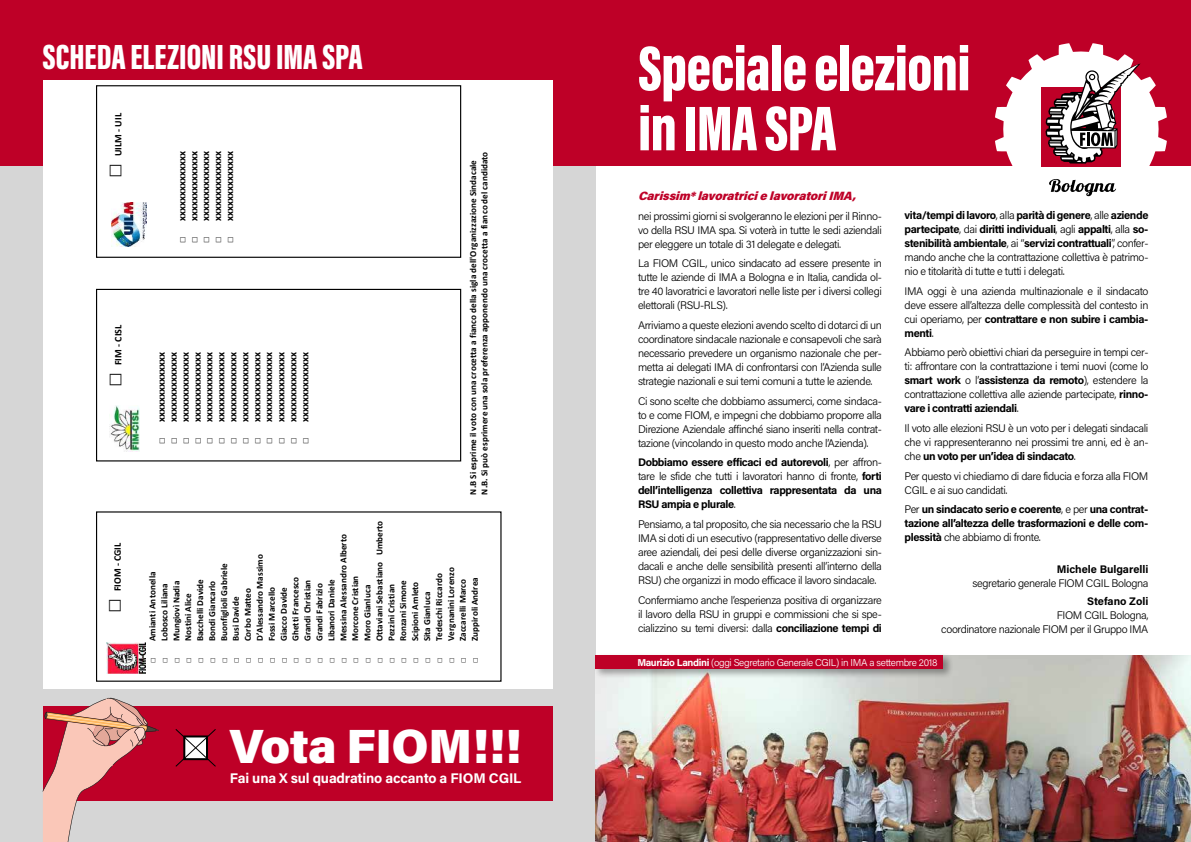
<style>
.page{position:relative;width:1191px;height:842px;background:#fff}
.page>*{position:absolute;margin:0;border:0;box-sizing:border-box;transform-origin:0 0}
.t1{font:900 65px/60px "Acumin Pro Extra Cond";letter-spacing:-.01em;color:#fff}
.t2{font:900 48px "Acumin Pro";letter-spacing:-.015em;color:#fff}
.t3{font:900 36px "Acumin Pro Extra Cond";color:#fff}
.t4{font:700 14px "Acumin Pro";letter-spacing:-.01em;color:#fff}
.t5{font:italic 900 12px "Acumin Pro";color:#be0027}
.t6{font:300 11px/14px "Acumin Pro";letter-spacing:-.035em;color:#000;text-align:justify}
.t7{font:700 11px/14px "Acumin Pro";letter-spacing:-.035em;color:#000;text-align:justify}
.t8{font:700 11px "Acumin Pro";color:#000}
.t9{font:700 10.8px "Calibri";color:#000}
.t10{font:300 10px "Acumin Pro";letter-spacing:-.035em;color:#fff}
.t11{font:700 10px "Calibri";letter-spacing:.01em;color:#000}
.t12{font:700 9.1px/11.4px "Calibri";letter-spacing:.005em;color:#000}
.s1{font-size:24.7px}
.s2{font-weight:300}
.s3{font-weight:700}
</style>
<div class="page">
<div style="left:0;top:152px;width:595px;height:690px;background:#d6d6d6"></div>
<div style="left:0;top:0;width:1191px;height:166px;background:#be0027"></div>
<svg style="left:995px;top:43px;width:171px;height:154px"></svg>
<div style="left:43px;top:706px;width:510px;height:95px;background:#be0027"></div>
<svg style="left:42px;top:697px;width:117px;height:145px"></svg>
<svg style="left:175px;top:729px;width:41px;height:38px"></svg>
<div style="left:43px;top:81px;width:510px;height:608px;background:#fff"></div>
<img style="left:107px;top:642px;width:39px;height:32px">
<img style="left:109px;top:405px;width:31px;height:46px">
<img style="left:112px;top:202px;width:35px;height:44px">
<div style="left:96px;top:289px;width:365px;height:172px;border:1px solid #000"></div>
<div style="left:96px;top:85px;width:365px;height:173px;border:1px solid #000"></div>
<img style="left:595px;top:655px;width:596px;height:187px">
<div style="left:593px;top:653px;width:360px;height:26px;background:#000;opacity:.35"></div>
<div style="left:595px;top:655px;width:348px;height:14px;background:#be0027"></div>
<h3 class="t3" style="left:43px;top:35px;width:322px">SCHEDA ELEZIONI RSU IMA SPA</h3>
<p class="t11" style="left:112px;top:178px;width:67px;rotate:-90deg"><span class="s1">□</span> UILM - UIL</p>
<p class="t11" style="left:112px;top:387px;width:64px;rotate:-90deg"><span class="s1">□</span> FIM - CISL</p>
<p class="t9" style="left:175px;top:243px;width:93px;rotate:-90deg">□ xxxxxxxxxxxxxx</p>
<p class="t9" style="left:187px;top:243px;width:93px;rotate:-90deg">□ xxxxxxxxxxxxxx</p>
<p class="t9" style="left:199px;top:243px;width:93px;rotate:-90deg">□ xxxxxxxxxxxxxx</p>
<p class="t9" style="left:211px;top:243px;width:93px;rotate:-90deg">□ xxxxxxxxxxxxxx</p>
<p class="t9" style="left:223px;top:243px;width:93px;rotate:-90deg">□ xxxxxxxxxxxxxx</p>
<p class="t9" style="left:154px;top:444px;width:93px;rotate:-90deg">□ xxxxxxxxxxxxxx</p>
<p class="t9" style="left:166px;top:444px;width:93px;rotate:-90deg">□ xxxxxxxxxxxxxx</p>
<p class="t9" style="left:178px;top:444px;width:93px;rotate:-90deg">□ xxxxxxxxxxxxxx</p>
<p class="t9" style="left:190px;top:444px;width:93px;rotate:-90deg">□ xxxxxxxxxxxxxx</p>
<p class="t9" style="left:202px;top:444px;width:93px;rotate:-90deg">□ xxxxxxxxxxxxxx</p>
<p class="t9" style="left:214px;top:444px;width:93px;rotate:-90deg">□ xxxxxxxxxxxxxx</p>
<p class="t9" style="left:226px;top:444px;width:93px;rotate:-90deg">□ xxxxxxxxxxxxxx</p>
<p class="t9" style="left:238px;top:444px;width:93px;rotate:-90deg">□ xxxxxxxxxxxxxx</p>
<p class="t9" style="left:250px;top:444px;width:93px;rotate:-90deg">□ xxxxxxxxxxxxxx</p>
<p class="t9" style="left:262px;top:444px;width:93px;rotate:-90deg">□ xxxxxxxxxxxxxx</p>
<p class="t9" style="left:274px;top:444px;width:93px;rotate:-90deg">□ xxxxxxxxxxxxxx</p>
<p class="t9" style="left:286px;top:444px;width:93px;rotate:-90deg">□ xxxxxxxxxxxxxx</p>
<p class="t9" style="left:298px;top:444px;width:93px;rotate:-90deg">□ xxxxxxxxxxxxxx</p>
<p class="t12" style="left:467px;top:495px;width:344px;rotate:-90deg">N.B Si esprime il voto con una crocetta a fianco della sigla dell'Organizzazione Sindacale<br>N.B. Si può esprimere una sola preferenza apponendo una crocetta a fianco del candidato</p>
<p class="t11" style="left:111px;top:613px;width:72px;rotate:-90deg"><span class="s1">□</span> FIOM - CGIL</p>
<p class="t12" style="left:374px;top:663px;width:144px;rotate:-90deg">□ Ottaviani Sebastiano Umberto</p>
<p class="t12" style="left:338px;top:663px;width:130px;rotate:-90deg">□ Messina Alessandro Alberto</p>
<p class="t12" style="left:254px;top:663px;width:111px;rotate:-90deg">□ D’Alessandro Massimo</p>
<p class="t12" style="left:218px;top:663px;width:101px;rotate:-90deg">□ Buonfiglioli Gabriele</p>
<p class="t12" style="left:433px;top:663px;width:92px;rotate:-90deg">□ Tedeschi Riccardo</p>
<p class="t12" style="left:445px;top:663px;width:98px;rotate:-90deg">□ Vergnanini Lorenzo</p>
<p class="t12" style="left:457px;top:663px;width:86px;rotate:-90deg">□ Zaccarelli Marco</p>
<p class="t12" style="left:469px;top:663px;width:88px;rotate:-90deg">□ Zuppiroli Andrea</p>
<p class="t12" style="left:147px;top:663px;width:93px;rotate:-90deg">□ Amianti Antonella</p>
<p class="t12" style="left:159px;top:663px;width:82px;rotate:-90deg">□ Lobosco Liliana</p>
<p class="t12" style="left:171px;top:663px;width:84px;rotate:-90deg">□ Mungiovì Nadia</p>
<p class="t12" style="left:349px;top:663px;width:89px;rotate:-90deg">□ Morcone Cristian</p>
<p class="t12" style="left:362px;top:663px;width:80px;rotate:-90deg">□ Moro Gianluca</p>
<p class="t12" style="left:266px;top:663px;width:78px;rotate:-90deg">□ Fossi Marcello</p>
<p class="t12" style="left:278px;top:663px;width:78px;rotate:-90deg">□ Giacco Davide</p>
<p class="t12" style="left:290px;top:663px;width:88px;rotate:-90deg">□ Ghetti Francesco</p>
<p class="t12" style="left:302px;top:663px;width:85px;rotate:-90deg">□ Grandi Christian</p>
<p class="t12" style="left:314px;top:663px;width:81px;rotate:-90deg">□ Grandi Fabrizio</p>
<p class="t12" style="left:326px;top:663px;width:86px;rotate:-90deg">□ Libanori Daniele</p>
<p class="t12" style="left:194px;top:663px;width:86px;rotate:-90deg">□ Bacchelli Davide</p>
<p class="t12" style="left:206px;top:663px;width:84px;rotate:-90deg">□ Bondi Giancarlo</p>
<p class="t12" style="left:386px;top:663px;width:81px;rotate:-90deg">□ Pezzini Cristian</p>
<p class="t12" style="left:397px;top:663px;width:84px;rotate:-90deg">□ Ronzani Simone</p>
<p class="t12" style="left:409px;top:663px;width:83px;rotate:-90deg">□ Scipioni Amleto</p>
<p class="t12" style="left:421px;top:663px;width:73px;rotate:-90deg">□ Sita Gianluca</p>
<p class="t12" style="left:230px;top:663px;width:68px;rotate:-90deg">□ Busi Davide</p>
<p class="t12" style="left:242px;top:663px;width:77px;rotate:-90deg">□ Corbo Matteo</p>
<p class="t12" style="left:182px;top:663px;width:71px;rotate:-90deg">□ Nostini Alice</p>
<h2 class="t2" style="left:230px;top:712px;width:293px">Vota FIOM!!!</h2>
<p class="t4" style="left:230px;top:769px;width:293px">Fai una X sul quadratino accanto a FIOM CGIL</p>
<h1 class="t1" style="left:638px;top:38px;width:334px">Speciale elezioni in IMA SPA</h1>
<p class="t5" style="left:638px;top:187px;width:223px">Carissim*lavoratricielavoratoriIMA,</p>
<p class="t6" style="left:638px;top:208px;width:245px">nei prossimi giorni si svolgeranno le elezioni per il Rinno&shy;vo della RSU IMA spa. Si voterà in tutte le sedi aziendali per eleggere un totale di 31 delegate e delegati.</p>
<p class="t6" style="left:638px;top:256px;width:245px">La FIOM CGIL, unico sindacato ad essere presente in tutte le aziende di IMA a Bologna e in Italia, candida ol&shy;tre 40 lavoratrici e lavoratori nelle liste per i diversi collegi elettorali (RSU-RLS).</p>
<p class="t6" style="left:638px;top:318px;width:245px">Arriviamo a queste elezioni avendo scelto di dotarci di un coordinatore sindacale nazionale e consapevoli che sarà necessario prevedere un organismo nazionale che per&shy;metta ai delegati IMA di confrontarsi con l’Azienda sulle strategie nazionali e sui temi comuni a tutte le aziende.</p>
<p class="t6" style="left:638px;top:393px;width:245px">Ci sono scelte che dobbiamo assumerci, come sindaca&shy;to e come FIOM, e impegni che dobbiamo proporre alla Direzione Aziendale affinché siano inseriti nella contrat&shy;tazione (vincolando in questo modo anche l’Azienda).</p>
<p class="t7" style="left:638px;top:455px;width:245px">Dobbiamo essere efficaci ed autorevoli<span class="s2">, per affron&shy;tare le sfide che tutti i lavoratori hanno di fronte,</span> forti dell’intelligenza collettiva rappresentata da una RSU ampia e plurale<span class="s2">.</span></p>
<p class="t6" style="left:638px;top:517px;width:245px">Pensiamo, a tal proposito, che sia necessario che la RSU IMA si doti di un esecutivo (rappresentativo delle diverse aree aziendali, dei pesi delle diverse organizzazioni sin&shy;dacali e anche delle sensibilità presenti all’interno della RSU) che organizzi in modo efficace il lavoro sindacale.</p>
<p class="t6" style="left:638px;top:592px;width:245px">Confermiamo anche l’esperienza positiva di organizzare il lavoro della RSU in gruppi e commissioni che si spe&shy;cializzino su temi diversi: dalla <span class="s3">conciliazione tempi di</span></p>
<p class="t6" style="left:904px;top:208px;width:245px"><span class="s3">vita/tempi di lavoro</span>, alla <span class="s3">parità di genere</span>, alle <span class="s3">aziende partecipate</span>, dai <span class="s3">diritti individuali</span>, agli <span class="s3">appalti</span>, alla <span class="s3">so&shy;stenibilità ambientale</span>, ai “<span class="s3">servizi contrattuali</span>”, confer&shy;mando anche che la contrattazione collettiva è patrimo&shy;nio e titolarità di tutte e tutti i delegati.</p>
<p class="t6" style="left:904px;top:283px;width:245px">IMA oggi è una azienda multinazionale e il sindacato deve essere all’altezza delle complessità del contesto in cui operiamo, per <span class="s3">contrattare e non subire i cambia&shy;menti</span>.</p>
<p class="t6" style="left:904px;top:345px;width:245px">Abbiamo però obiettivi chiari da perseguire in tempi cer&shy;ti: affrontare con la contrattazione i temi nuovi (come lo <span class="s3">smart work</span> o l’<span class="s3">assistenza da remoto</span>), estendere la contrattazione collettiva alle aziende partecipate, <span class="s3">rinno&shy;vare i contratti aziendali</span>.</p>
<p class="t6" style="left:904px;top:421px;width:245px">Il voto alle elezioni RSU è un voto per i delegati sindacali che vi rappresenteranno nei prossimi tre anni, ed è an&shy;che <span class="s3">un voto per un’idea di sindacato</span>.</p>
<p class="t6" style="left:904px;top:468px;width:245px">Per questo vi chiediamo di dare fiducia e forza alla FIOM<br>CGIL e ai suo candidati.</p>
<p class="t7" style="left:904px;top:502px;width:245px"><span class="s2">Per</span> un sindacato serio e coerente<span class="s2">, e per</span> una contrat&shy;tazione all’altezza delle trasformazioni e delle com&shy;plessità <span class="s2">che abbiamo di fronte.</span></p>
<p class="t8" style="left:1056px;top:561px;width:93px">Michele Bulgarelli</p>
<p class="t6" style="left:972px;top:576px;width:178px">segretario generale FIOM CGIL Bologna</p>
<p class="t8" style="left:1087px;top:593px;width:63px">Stefano Zoli</p>
<p class="t6" style="left:941px;top:607px;width:209px;text-align:right">FIOM CGIL Bologna,<br>coordinatore nazionale FIOM per il Gruppo IMA</p>
<p class="t10" style="left:637px;top:655px;width:301px"><span class="s3">Maurizio Landini</span> (oggi Segretario Generale CGIL) in IMA a settembre 2018</p>
</div>
